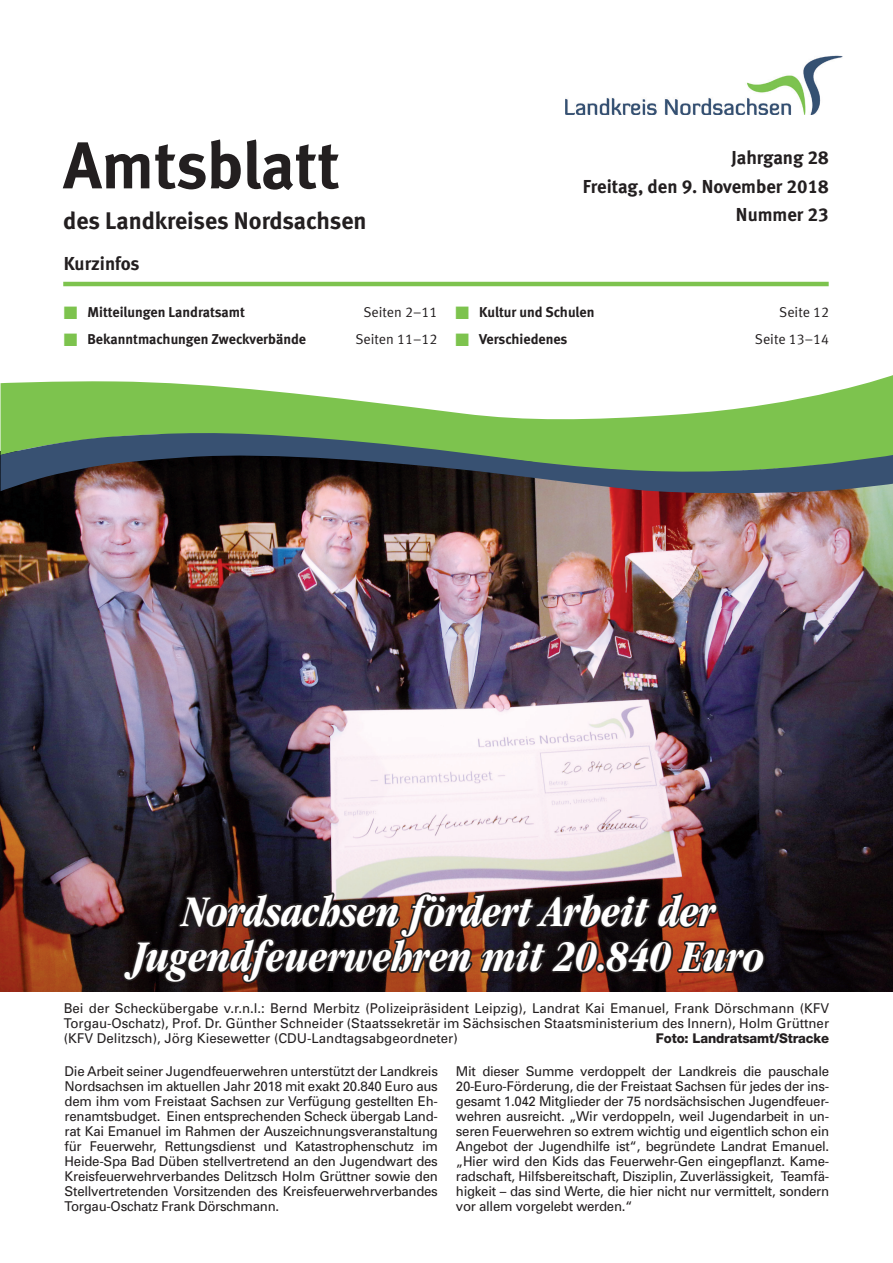
<style>
.page{position:relative;width:893px;height:1263px;background:#fff}
.page>*{position:absolute;margin:0;border:0;box-sizing:border-box;transform-origin:0 0}
.t1{font:66px "Meta Bold LF";color:#231f20}
.t2{font:italic 700 condensed 45.3px/45.3px "Garamond";letter-spacing:-.01em;color:#fff;text-align:center;scale:.96 1}
.t3{font:24px "Meta Bold LF";color:#231f20}
.t4{font:18.75px/28.5px "Meta Bold LF";color:#231f20;text-align:right}
.t5{font:14.25px "Meta Bold LF";color:#231f20}
.t6{font:14.25px "Meta Normal LF";color:#231f20}
.t7{font:13.5px/15px "Univers";letter-spacing:-.02em;color:#231f20;text-align:justify}
.t8{font:800 13.5px "Helvetica Neue";letter-spacing:-.01em;color:#231f20}
.s1{color:#7dc34e}
</style>
<div class="page">
<img style="left:0;top:452px;width:893px;height:539px">
<img style="left:565px;top:55px;width:280px;height:59px">
<svg style="left:1px;top:375px;width:892px;height:55px;fill:#7dc34e"></svg>
<svg style="left:1px;top:430px;width:892px;height:64px;background:#4e6b4c"></svg>
<hr style="left:63px;top:282px;width:766px;height:4px;background:#7dc34e">
<svg style="left:121px;top:891px;width:646px;height:94px;background:#301c19"></svg>
<h1 class="t1" style="left:63px;top:126px;width:278px">Amtsblatt</h1>
<h3 class="t3" style="left:63px;top:207px;width:305px">des Landkreises Nordsachsen</h3>
<h3 class="t4" style="left:64px;top:249px;width:77px">Kurzinfos</h3>
<p class="t5" style="left:64px;top:304px;width:183px"><span class="s1">■</span> Mitteilungen Landratsamt</p>
<p class="t6" style="left:363px;top:304px;width:76px">Seiten 2–11</p>
<p class="t5" style="left:64px;top:331px;width:244px"><span class="s1">■</span> Bekanntmachungen Zweckverbände</p>
<p class="t6" style="left:355px;top:331px;width:84px">Seiten 11–12</p>
<h3 class="t4" style="left:583px;top:143px;width:247px">Jahrgang 28<br>Freitag, den 9. November 2018<br>Nummer 23</h3>
<p class="t5" style="left:455px;top:304px;width:140px"><span class="s1">■</span> Kultur und Schulen</p>
<p class="t6" style="left:779px;top:304px;width:51px">Seite 12</p>
<p class="t5" style="left:455px;top:331px;width:113px"><span class="s1">■</span> Verschiedenes</p>
<p class="t6" style="left:755px;top:331px;width:76px">Seite 13–14</p>
<h2 class="t2" style="left:134px;top:888px;width:658px">Nordsachsen fördert Arbeit der<br>Jugendfeuerwehren mit 20.840 Euro</h2>
<p class="t7" style="left:64px;top:1000px;width:767px">Bei der Scheckübergabe v.r.n.l.: Bernd Merbitz (Polizeipräsident Leipzig), Landrat Kai Emanuel, Frank Dörschmann (KFV Torgau-Oschatz), Prof. Dr. Günther Schneider (Staatssekretär im Sächsischen Staatsministerium des Innern), Holm Grüttner (KFV Delitzsch), Jörg Kiesewetter (CDU-Landtagsabgeordneter)</p>
<p class="t8" style="left:656px;top:1030px;width:175px">Foto: Landratsamt/Stracke</p>
<p class="t7" style="left:65px;top:1063px;width:375px">Die Arbeit seiner Jugendfeuerwehren unterstützt der Landkreis Nordsachsen im aktuellen Jahr 2018 mit exakt 20.840 Euro aus dem ihm vom Freistaat Sachsen zur Verfügung gestellten Eh&shy;renamtsbudget. Einen entsprechenden Scheck übergab Land&shy;rat Kai Emanuel im Rahmen der Auszeichnungsveranstaltung für Feuerwehr, Rettungsdienst und Katastrophenschutz im Heide-Spa Bad Düben stellvertretend an den Jugendwart des Kreisfeuerwehrverbandes Delitzsch Holm Grüttner sowie den Stellvertretenden Vorsitzenden des Kreisfeuerwehrverbandes Torgau-Oschatz Frank Dörschmann.</p>
<p class="t7" style="left:456px;top:1063px;width:375px">Mit dieser Summe verdoppelt der Landkreis die pauschale 20-Euro-Förderung, die der Freistaat Sachsen für jedes der ins&shy;gesamt 1.042 Mitglieder der 75 nordsächsischen Jugendfeuer&shy;wehren ausreicht. „Wir verdoppeln, weil Jugendarbeit in un&shy;seren Feuerwehren so extrem wichtig und eigentlich schon ein Angebot der Jugendhilfe ist“, begründete Landrat Emanuel. „Hier wird den Kids das Feuerwehr-Gen eingepflanzt. Kame&shy;radschaft, Hilfsbereitschaft, Disziplin, Zuverlässigkeit, Teamfä&shy;higkeit – das sind Werte, die hier nicht nur vermittelt, sondern vor allem vorgelebt werden.“</p>
</div>
